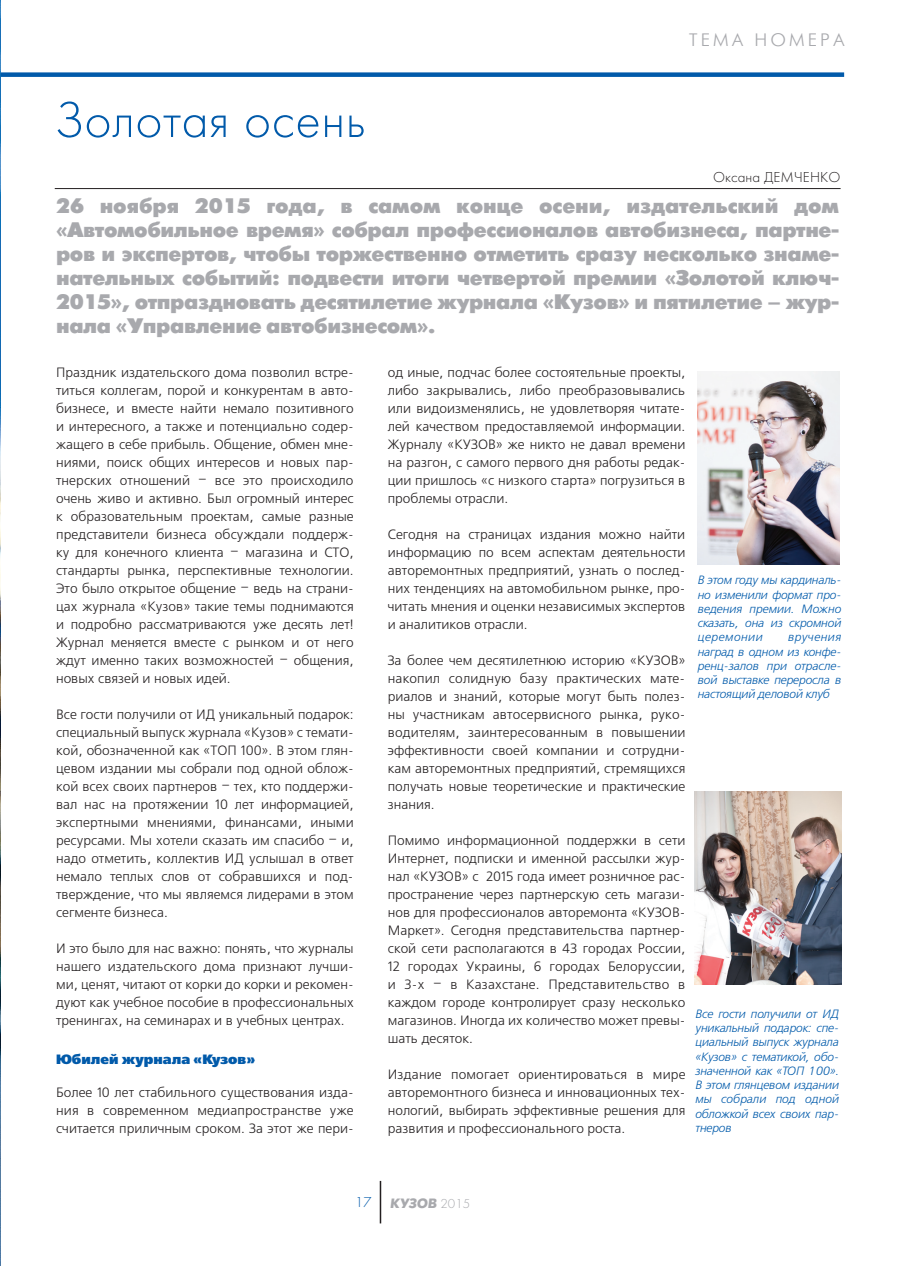
<style>
.page{position:relative;width:909px;height:1266px;background:#fff}
.page>*{position:absolute;margin:0;border:0;box-sizing:border-box;transform-origin:0 0}
.t1{font:300 52.5px "Futura";letter-spacing:.01em;color:#015aaa}
.t2{font:21px/24px "Futura Futuris Black C";letter-spacing:-.02em;color:#a8a9ad;text-align:justify}
.t3{font:18px "Futura Futuris Light C";letter-spacing:.175em;color:#a8a9ad}
.t4{font:300 15px "Futura";letter-spacing:.01em;color:#231f20}
.t5{font:13.5px/18px "Free Set C";color:#231f20;text-align:justify}
.t6{font:800 13.5px "Free Set";color:#015aaa}
.t7{font:italic 700 13.5px "Futura Futuris C";color:#a8a9ad}
.t8{font:italic 12px/14.2px "Free Set C";letter-spacing:-.02em;color:#015aaa;text-align:justify}
.s1{font-family:"Futura";font-weight:300;font-style:normal;font-size:15px;color:#015aaa}
.s2{font-family:"Futura";font-weight:300;font-style:normal}
</style>
<div class="page">
<img style="left:0;top:1px;width:1px;height:1260px">
<hr style="left:55px;top:188px;width:786px;height:1px;background:#231f20">
<div style="left:1px;top:72px;width:843px;height:5px;background:#015aaa"></div>
<hr style="left:380px;top:1181px;width:1px;height:42px;background:#231f20">
<img style="left:697px;top:371px;width:143px;height:194px">
<img style="left:695px;top:791px;width:147px;height:193px">
<h1 class="t1" style="left:55px;top:90px;width:312px">Золотая осень</h1>
<h3 class="t3" style="left:689px;top:31px;width:157px">ТЕМА НОМЕРА</h3>
<p class="t4" style="left:713px;top:168px;width:125px">Оксана Демченко</p>
<p class="t2" style="left:56px;top:194px;width:785px">26 ноября 2015 года, в самом конце осени, издательский дом «Автомобильное время» собрал профессионалов автобизнеса, партне&shy;ров и экспертов, чтобы торжественно отметить сразу несколько знаме&shy;нательных событий: подвести итоги четвертой премии «Золотой ключ-2015», отпраздновать десятилетие журнала «Кузов» и пятилетие – жур&shy;нала «Управление автобизнесом».</p>
<p class="t5" style="left:56px;top:364px;width:299px">Праздник издательского дома позволил встре&shy;титься коллегам, порой и конкурентам в авто&shy;бизнесе, и вместе найти немало позитивного и интересного, а также и потенциально содер&shy;жащего в себе прибыль. Общение, обмен мне&shy;ниями, поиск общих интересов и новых пар&shy;тнерских отношений – все это происходило очень живо и активно. Был огромный интерес к образовательным проектам, самые разные представители бизнеса обсуждали поддерж&shy;ку для конечного клиента – магазина и СТО, стандарты рынка, перспективные технологии.<br>Это было открытое общение – ведь на страни&shy;цах журнала «Кузов» такие темы поднимаются и подробно рассматриваются уже десять лет!<br>Журнал меняется вместе с рынком и от него ждут именно таких возможностей – общения, новых связей и новых идей.</p>
<p class="t5" style="left:56px;top:706px;width:299px">Все гости получили от ИД уникальный подарок: специальный выпуск журнала «Кузов» с темати&shy;кой, обозначенной как «ТОП 100». В этом глян&shy;цевом издании мы собрали под одной облож&shy;кой всех своих партнеров – тех, кто поддержи&shy;вал нас на протяжении 10 лет информацией, экспертными мнениями, финансами, иными ресурсами. Мы хотели сказать им спасибо – и, надо отметить, коллектив ИД услышал в ответ немало теплых слов от собравшихся и под&shy;тверждение, что мы являемся лидерами в этом сегменте бизнеса.</p>
<p class="t5" style="left:56px;top:940px;width:299px">И это было для нас важно: понять, что журналы нашего издательского дома признают лучши&shy;ми, ценят, читают от корки до корки и рекомен&shy;дуют как учебное пособие в профессиональных тренингах, на семинарах и в учебных центрах.</p>
<p class="t6" style="left:56px;top:1051px;width:201px">Юбилей журнала «Кузов»</p>
<p class="t5" style="left:56px;top:1084px;width:299px">Более 10 лет стабильного существования изда&shy;ния в современном медиапространстве уже считается приличным сроком. За этот же пери-</p>
<p class="t5" style="left:388px;top:364px;width:299px">од иные, подчас более состоятельные проекты, либо закрывались, либо преобразовывались или видоизменялись, не удовлетворяя читате&shy;лей качеством предоставляемой информации.<br>Журналу «КУЗОВ» же никто не давал времени на разгон, с самого первого дня работы редак&shy;ции пришлось «с низкого старта» погрузиться в проблемы отрасли.</p>
<p class="t5" style="left:388px;top:526px;width:299px">Сегодня на страницах издания можно найти информацию по всем аспектам деятельности авторемонтных предприятий, узнать о послед&shy;них тенденциях на автомобильном рынке, про&shy;читать мнения и оценки независимых экспертов и аналитиков отрасли.</p>
<p class="t5" style="left:388px;top:652px;width:299px">За более чем десятилетнюю историю «КУЗОВ» накопил солидную базу практических мате&shy;риалов и знаний, которые могут быть полез&shy;ны участникам автосервисного рынка, руко&shy;водителям, заинтересованным в повышении эффективности своей компании и сотрудни&shy;кам авторемонтных предприятий, стремящихся получать новые теоретические и практические знания.</p>
<p class="t5" style="left:388px;top:832px;width:299px">Помимо информационной поддержки в сети Интернет, подписки и именной рассылки жур&shy;нал «КУЗОВ» с 2015 года имеет розничное рас&shy;пространение через партнерскую сеть магази&shy;нов для профессионалов авторемонта «КУЗОВ-Маркет». Сегодня представительства партнер&shy;ской сети располагаются в 43 городах России, 12 городах Украины, 6 городах Белоруссии, и 3-х – в Казахстане. Представительство в каждом городе контролирует сразу несколько магазинов. Иногда их количество может превы&shy;шать десяток.</p>
<p class="t5" style="left:388px;top:1066px;width:299px">Издание помогает ориентироваться в мире авторемонтного бизнеса и инновационных тех&shy;нологий, выбирать эффективные решения для развития и профессионального роста.</p>
<p class="t8" style="left:697px;top:573px;width:145px">В этом году мы кардиналь&shy;но изменили формат про&shy;ведения премии. Можно сказать, она из скромной церемонии</p>
<p class="t8" style="left:697px;top:630px;width:145px;text-indent:90px">вручения наград в одном из конфе&shy;ренц-залов при отрасле&shy;вой выставке переросла в настоящий деловой клуб</p>
<p class="t8" style="left:695px;top:1007px;width:145px">Все гости получили от ИД уникальный подарок: спе&shy;циальный выпуск журнала «Кузов» с тематикой, обо&shy;значенной как «ТОП 100».<br>В этом глянцевом издании мы собрали под одной обложкой всех своих пар&shy;тнеров</p>
<p class="t7" style="left:355px;top:1195px;width:116px"><span class="s1">17</span> КУЗОВ <span class="s2">2015</span></p>
</div>
